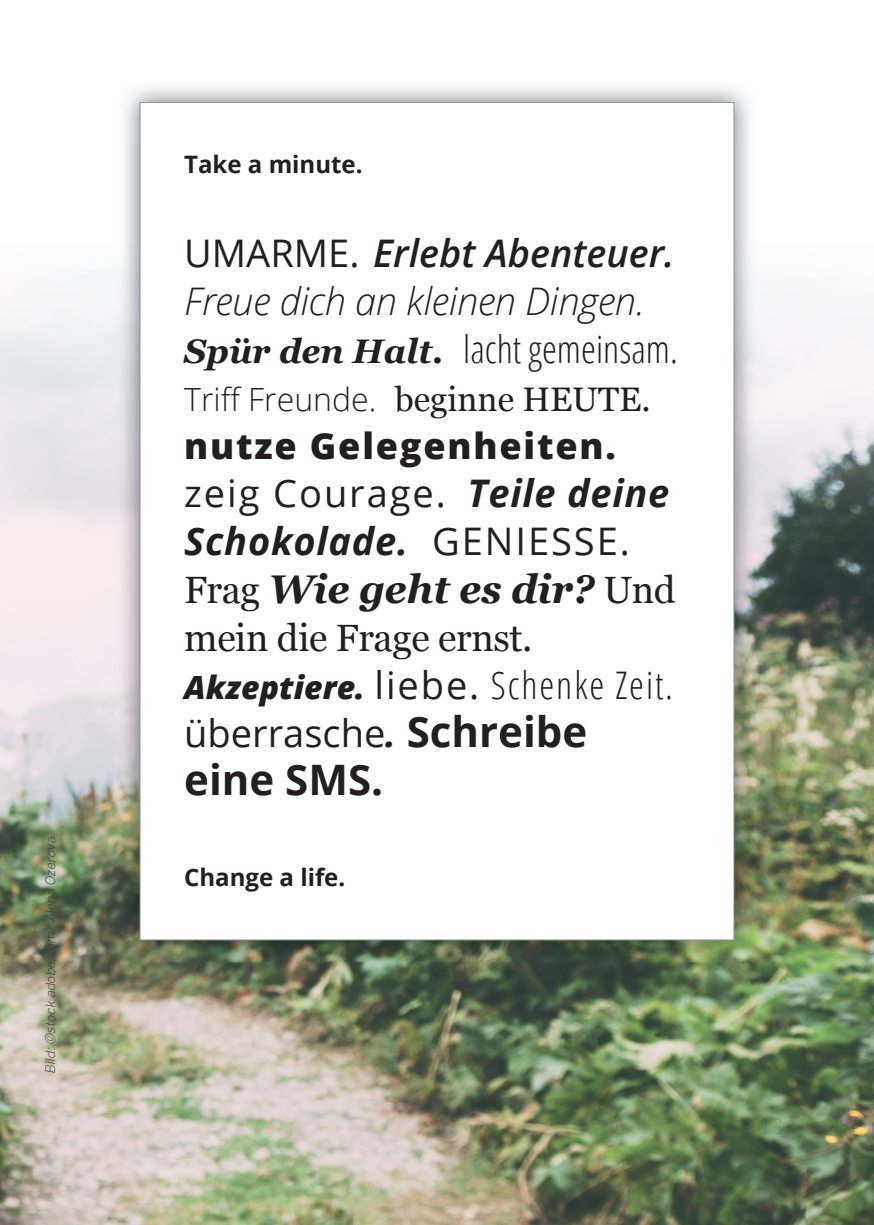
<style>
.page{position:relative;width:874px;height:1225px;background:#fff}
.page>*{position:absolute;margin:0;border:0;box-sizing:border-box;transform-origin:0 0}
.t1{font:700 42px "Open Sans";color:#231f20}
.t2{font:italic 700 40px "Georgia";letter-spacing:-.01em;color:#231f20}
.t3{font:italic 300 38px/48px "Open Sans";letter-spacing:-.01em;color:#231f20}
.t4{font:38px/48px "Open Sans";color:#231f20}
.t5{font:38px/48px "Open Sans";letter-spacing:.05em;color:#231f20}
.t6{font:38px "Georgia";letter-spacing:-.01em;color:#231f20}
.t7{font:800 36px "Open Sans";letter-spacing:.05em;color:#231f20}
.t8{font:300 32px "Open Sans";color:#231f20}
.t9{font:700 24px "Open Sans";color:#231f20}
.t10{font:italic 300 13px "Benton Sans";color:#3e3e3f}
.s1{font-weight:400;font-style:normal}
.s2{font-weight:600}
.s3{font-family:"Georgia";font-weight:700;font-size:34px}
.s4{font-style:normal;font-stretch:condensed}
.s5{font-family:"Georgia";font-weight:400;font-size:34px}
.s6{font-weight:700;font-style:italic}
.s7{font-weight:400;font-style:normal;font-size:38px}
.s8{font-weight:800;font-style:italic;font-size:32px}
.s9{font-weight:300;font-stretch:condensed}
.s10{font-weight:700;font-size:42px}
</style>
<div class="page">
<img style="left:0;top:276px;width:118px;height:678px">
<img style="left:755px;top:295px;width:118px;height:659px">
<img style="left:0;top:954px;width:873px;height:271px">
<img style="left:761px;top:1117px;width:20px;height:17px">
<img style="left:118px;top:87px;width:637px;height:874px">
<div style="left:140px;top:103px;width:593px;height:837px;background:#fff"></div>
<p class="t10" style="left:43px;top:1073px;width:240px;rotate:-90deg">Bild:©stock.adobe.com/ Alena Ozerova</p>
<p class="t9" style="left:184px;top:147px;width:180px">Take a minute.</p>
<p class="t3" style="left:184px;top:228px;width:495px"><span class="s1">Umarme.</span> <span class="s2">Erlebt Abenteuer.<br></span>Freue dich an kleinen Dingen.<br><span class="s3">Spür den Halt.</span> <span class="s4">lacht gemeinsam.</span></p>
<p class="t8" style="left:184px;top:378px;width:467px">Triff Freunde. <span class="s5">beginne HEUTE.</span></p>
<p class="t7" style="left:184px;top:419px;width:433px">nutze Gelegenheiten.</p>
<p class="t5" style="left:184px;top:468px;width:486px">zeig Courage. <span class="s6">Teile deine<br>Schokolade.</span> GenieSSe.</p>
<p class="t2" style="left:184px;top:567px;width:492px"><span class="s7">Frag</span> Wie geht es dir? <span class="s7">Und</span></p>
<p class="t6" style="left:184px;top:616px;width:349px">mein die Frage ernst.</p>
<p class="t4" style="left:184px;top:660px;width:490px"><span class="s8">Akzeptiere.</span> liebe. <span class="s9">Schenke Zeit. </span>überrasche<span class="s8">.</span> <span class="s10">Schreibe</span></p>
<p class="t1" style="left:184px;top:750px;width:200px">eine SMS.</p>
<p class="t9" style="left:184px;top:860px;width:162px">Change a life.</p>
</div>
